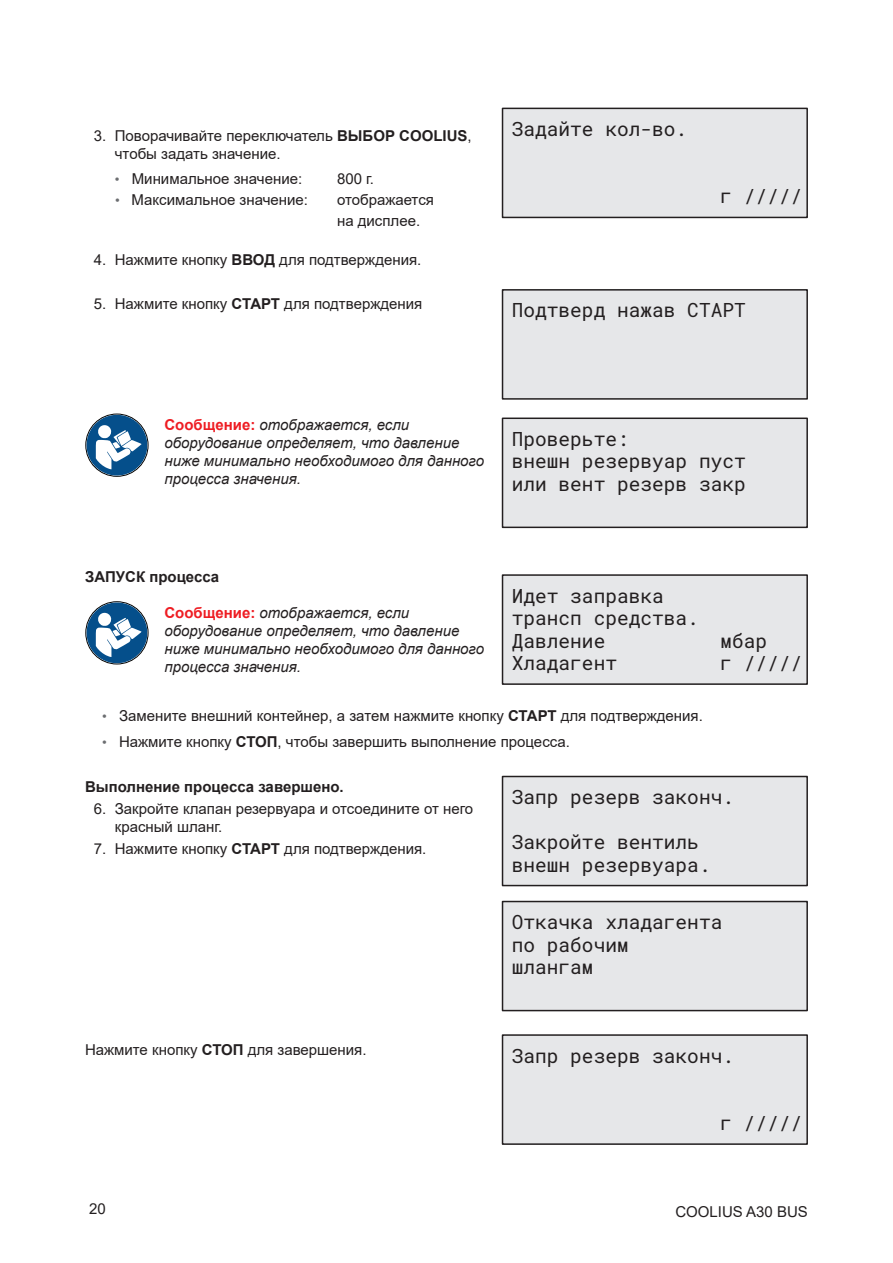
<style>
.page{position:relative;width:893px;height:1263px;background:#fff}
.page>*{position:absolute;margin:0;border:0;box-sizing:border-box;transform-origin:0 0}
.t1{font:19.5px/22.5px "Roboto Mono";color:#231f20}
.t2{font:15px/18px "Arial";color:#231f20}
.t3{font:italic 15px/18px "Arial";color:#231f20}
.t4{font:700 15px "Arial";color:#231f20}
.s1{font-weight:700}
.s2{font-size:13.5px;color:#6c6e71}
.s3{font-weight:700;font-style:normal;color:#ee1d23}
</style>
<div class="page">
<div style="left:502px;top:108px;width:305px;height:109px;background:#e6e7e9"></div>
<div style="left:502px;top:108px;width:306px;height:110px;border:2px solid #231f20"></div>
<div style="left:502px;top:290px;width:305px;height:109px;background:#e6e7e9"></div>
<div style="left:502px;top:289px;width:306px;height:111px;border:2px solid #231f20"></div>
<div style="left:502px;top:418px;width:305px;height:109px;background:#e6e7e9"></div>
<div style="left:502px;top:417px;width:306px;height:111px;border:2px solid #231f20"></div>
<svg style="left:85px;top:415px;width:62px;height:61px"></svg>
<div style="left:502px;top:575px;width:305px;height:109px;background:#e6e7e9"></div>
<div style="left:502px;top:574px;width:306px;height:111px;border:2px solid #231f20"></div>
<svg style="left:85px;top:602px;width:62px;height:61px"></svg>
<div style="left:502px;top:776px;width:305px;height:109px;background:#e6e7e9"></div>
<div style="left:502px;top:776px;width:306px;height:110px;border:2px solid #231f20"></div>
<div style="left:502px;top:901px;width:305px;height:109px;background:#e6e7e9"></div>
<div style="left:502px;top:901px;width:306px;height:110px;border:2px solid #231f20"></div>
<div style="left:502px;top:1035px;width:305px;height:109px;background:#e6e7e9"></div>
<div style="left:502px;top:1034px;width:306px;height:111px;border:2px solid #231f20"></div>
<p class="t2" style="left:115px;top:126px;width:358px;text-indent:-21px">3. Поворачивайте переключатель <span class="s1">ВЫБОР COOLIUS</span>, чтобы задать значение.</p>
<p class="t2" style="left:115px;top:169px;width:189px"><span class="s2">•</span> Минимальное значение:</p>
<p class="t2" style="left:337px;top:169px;width:39px">800 г.</p>
<p class="t2" style="left:115px;top:190px;width:194px"><span class="s2">•</span> Максимальное значение:</p>
<p class="t2" style="left:337px;top:189px;width:98px;line-height:21px">отображается на дисплее.</p>
<p class="t2" style="left:94px;top:250px;width:329px">4. Нажмите кнопку <span class="s1">ВВОД</span> для подтверждения.</p>
<p class="t2" style="left:94px;top:295px;width:330px">5. Нажмите кнопку <span class="s1">СТАРТ</span> для подтверждения</p>
<h1 class="t1" style="left:512px;top:117px;width:177px">Задайте кол-во.</h1>
<h1 class="t1" style="left:720px;top:184px;width:83px">г /////</h1>
<h1 class="t1" style="left:512px;top:298px;width:235px">Подтверд нажав СТАРТ</h1>
<p class="t3" style="left:164px;top:416px;width:321px"><span class="s3">Сообщение:</span> отображается, если оборудование определяет, что давление ниже минимально необходимого для данного процесса значения.</p>
<h1 class="t1" style="left:512px;top:427px;width:235px">Проверьте:<br>внешн резервуар пуст или вент резерв закр</h1>
<p class="t4" style="left:85px;top:566px;width:136px">ЗАПУСК процесса</p>
<p class="t3" style="left:164px;top:604px;width:321px"><span class="s3">Сообщение:</span> отображается, если оборудование определяет, что давление ниже минимально необходимого для данного процесса значения.</p>
<p class="t2" style="left:102px;top:706px;width:602px"><span class="s2">•</span> Замените внешний контейнер, а затем нажмите кнопку <span class="s1">СТАРТ</span> для подтверждения.</p>
<p class="t2" style="left:102px;top:733px;width:469px"><span class="s2">•</span> Нажмите кнопку <span class="s1">СТОП</span>, чтобы завершить выполнение процесса.</p>
<p class="t4" style="left:85px;top:776px;width:260px">Выполнение процесса завершено.</p>
<p class="t2" style="left:115px;top:800px;width:360px;text-indent:-21px">6. Закройте клапан резервуара и отсоедините от него красный шланг.</p>
<p class="t2" style="left:94px;top:840px;width:334px">7. Нажмите кнопку <span class="s1">СТАРТ</span> для подтверждения.</p>
<h1 class="t1" style="left:512px;top:584px;width:189px">Идет заправка трансп средства.<br>Давление</h1>
<h1 class="t1" style="left:720px;top:629px;width:48px">мбар</h1>
<h1 class="t1" style="left:512px;top:651px;width:107px">Хладагент</h1>
<h1 class="t1" style="left:720px;top:651px;width:83px">г /////</h1>
<h1 class="t1" style="left:512px;top:785px;width:224px">Запр резерв законч.</h1>
<h1 class="t1" style="left:512px;top:830px;width:200px">Закройте вентиль внешн резервуара.</h1>
<h1 class="t1" style="left:512px;top:910px;width:212px">Откачка хладагента по рабочим<br>шлангам</h1>
<p class="t2" style="left:85px;top:1040px;width:283px">Нажмите кнопку <span class="s1">СТОП</span> для завершения.</p>
<h1 class="t1" style="left:512px;top:1044px;width:224px">Запр резерв законч.</h1>
<h1 class="t1" style="left:720px;top:1111px;width:83px">г /////</h1>
<p class="t2" style="left:89px;top:1200px;width:18px">20</p>
<p class="t2" style="left:675px;top:1202px;width:134px">COOLIUS A30 BUS</p>
</div>
